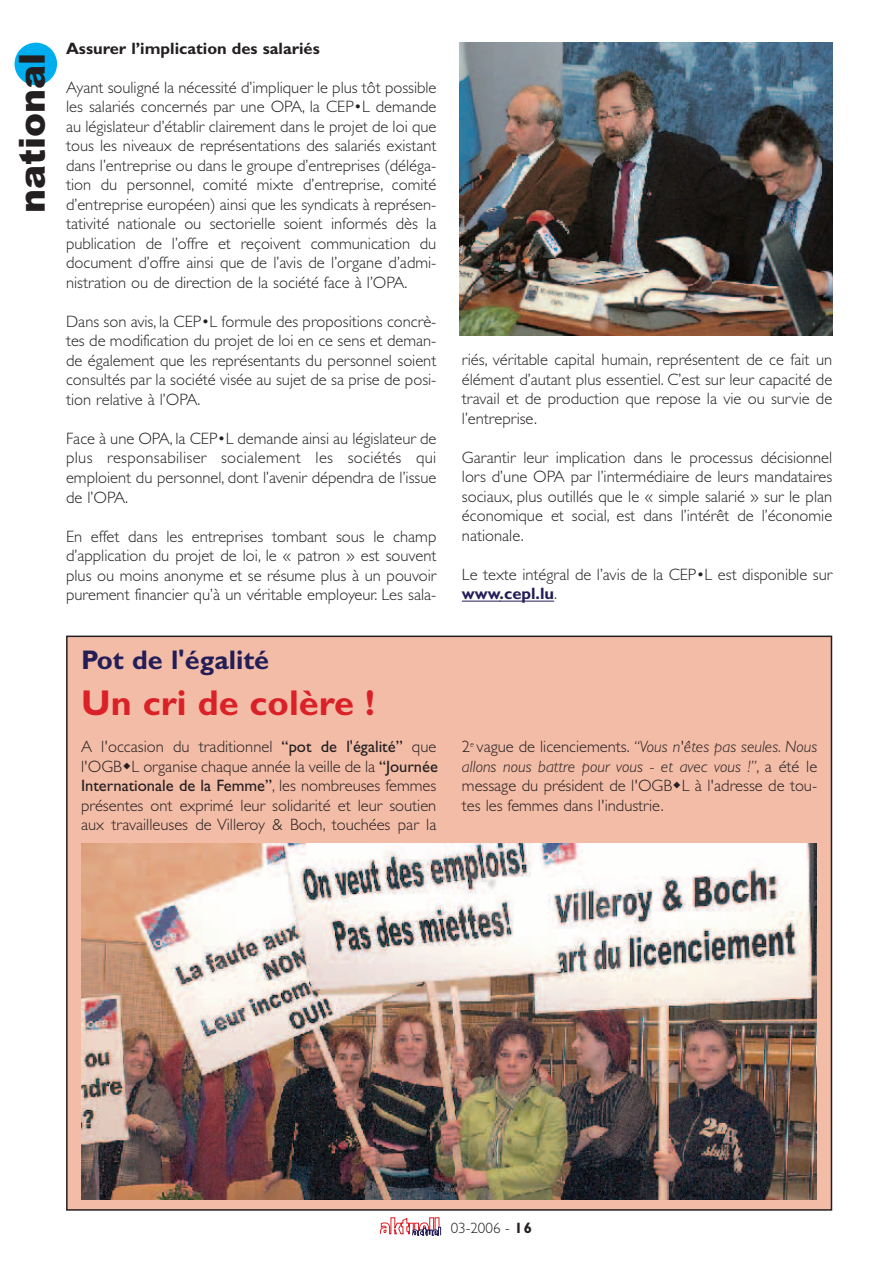
<style>
.page{position:relative;width:896px;height:1263px;background:#fff}
.page>*{position:absolute;margin:0;border:0;box-sizing:border-box;transform-origin:0 0}
.t1{font:700 36px "Gill Sans";color:#db2128}
.t2{font:900 36px "Arial";color:#231f20}
.t3{font:700 27px "Gill Sans";color:#231e58}
.t4{font:300 16.5px/19.5px "Gill Sans";color:#231f20;text-align:justify}
.t5{font:700 16.5px "Gill Sans";color:#231f20}
.t6{font:300 15px "Gill Sans";color:#231f20}
.s1{font-weight:700;color:#231e58}
.s2{font-weight:400}
.s3{font-style:italic}
.s4{font-weight:700}
</style>
<div class="page">
<img style="left:14px;top:42px;width:819px;height:1194px">
<svg style="left:123px;top:762px;width:7px;height:7px"></svg>
<svg style="left:673px;top:782px;width:7px;height:6px"></svg>
<h1 class="t2" style="left:19px;top:213px;width:161px;rotate:-90deg">national</h1>
<p class="t5" style="left:66px;top:43px;width:255px">Assurer l’implication des salariés</p>
<p class="t4" style="left:66px;top:79px;width:371px">Ayant souligné la nécessité d’impliquer le plus tôt possible les salariés concernés par une OPA, la CEP•L demande au législateur d’établir clairement dans le projet de loi que tous les niveaux de représentations des salariés existant dans l’entreprise ou dans le groupe d’entreprises (déléga&shy;tion du personnel, comité mixte d’entreprise, comité d’entreprise européen) ainsi que les syndicats à représen&shy;tativité nationale ou sectorielle soient informés dès la publication de l’offre et reçoivent communication du document d’offre ainsi que de l’avis de l’organe d’admi&shy;nistration ou de direction de la société face à l’OPA.</p>
<p class="t4" style="left:66px;top:313px;width:371px">Dans son avis, la CEP•L formule des propositions concrè&shy;tes de modification du projet de loi en ce sens et deman&shy;de également que les représentants du personnel soient consultés par la société visée au sujet de sa prise de posi&shy;tion relative à l’OPA.</p>
<p class="t4" style="left:66px;top:430px;width:371px">Face à une OPA, la CEP•L demande ainsi au législateur de plus responsabiliser socialement les sociétés qui emploient du personnel, dont l’avenir dépendra de l’issue de l’OPA.</p>
<p class="t4" style="left:66px;top:528px;width:371px">En effet dans les entreprises tombant sous le champ d’application du projet de loi, le « patron » est souvent plus ou moins anonyme et se résume plus à un pouvoir purement financier qu’à un véritable employeur. Les sala-</p>
<p class="t4" style="left:461px;top:352px;width:371px">riés, véritable capital humain, représentent de ce fait un élément d’autant plus essentiel. C’est sur leur capacité de travail et de production que repose la vie ou survie de l’entreprise.</p>
<p class="t4" style="left:461px;top:449px;width:371px">Garantir leur implication dans le processus décisionnel lors d’une OPA par l’intermédiaire de leurs mandataires sociaux, plus outillés que le « simple salarié » sur le plan économique et social, est dans l’intérêt de l’économie nationale.</p>
<p class="t4" style="left:461px;top:566px;width:371px">Le texte intégral de l’avis de la CEP•L est disponible sur <span class="s1">www.cepl.lu</span>.</p>
<h2 class="t3" style="left:81px;top:650px;width:189px">Pot de l'égalité</h2>
<h1 class="t1" style="left:81px;top:690px;width:295px">Un cri de colère !</h1>
<p class="t4" style="left:81px;top:739px;width:358px">A l'occasion du traditionnel <span class="s2">“pot de l'égalité”</span> que l'OGB L organise chaque année la veille de la <span class="s2">“Journée Internationale de la Femme”</span>, les nombreuses femmes présentes ont exprimé leur solidarité et leur soutien aux travailleuses de Villeroy &amp; Boch, touchées par la</p>
<p class="t4" style="left:461px;top:739px;width:356px">2<sup>e</sup> vague de licenciements. <span class="s3">“Vous n'êtes pas seules. Nous allons nous battre pour vous - et avec vous !”</span>, a été le message du président de l'OGB L à l'adresse de tou&shy;tes les femmes dans l'industrie.</p>
<p class="t6" style="left:450px;top:1223px;width:83px">03-2006 - <span class="s4">16</span></p>
</div>
